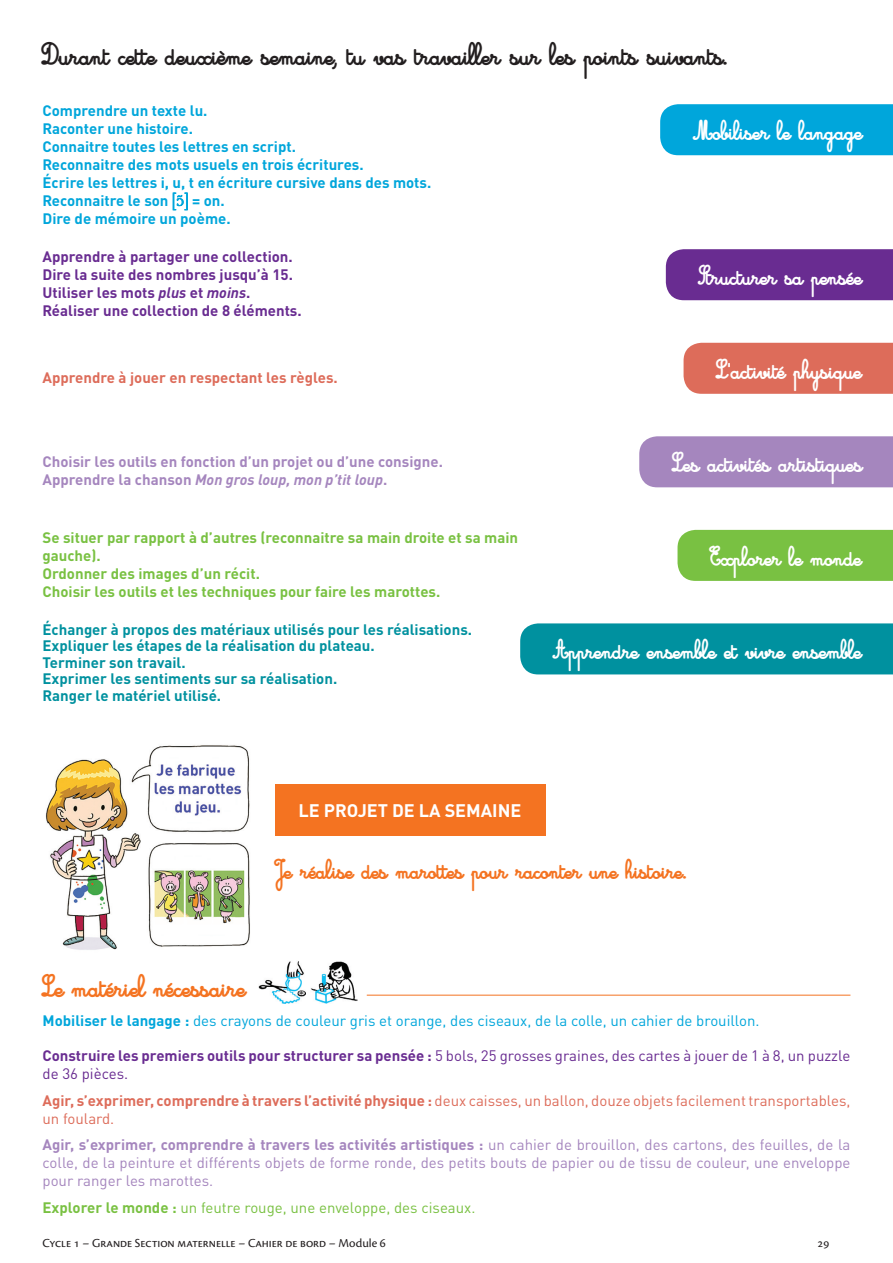
<style>
.page{position:relative;width:893px;height:1263px;background:#fff}
.page>*{position:absolute;margin:0;border:0;box-sizing:border-box;transform-origin:0 0}
.t1{font:24px "Cursivestandardbold";color:#231f20}
.t2{font:24px "Cursivestandardbold";color:#f47321}
.t3{font:21px "Cursivestandardbold";color:#fff}
.t4{font:21px "Cursivestandardbold";color:#f47321}
.t5{font:700 18px "DINOT";color:#fff}
.t6{font:15px/18px "DINOT";color:#a586be;text-align:justify}
.t7{font:700 15px/18px "DINOT";color:#00a6db}
.t8{font:700 15px/16.5px "DINOT";color:#00919f}
.t9{font:700 15px/18px "DINOT";color:#79c142}
.t10{font:700 15px/18px "DINOT";color:#692c91}
.t11{font:15px/18px "DINOT";color:#dd6c5a}
.t12{font:15px/18px "DINOT";color:#692c91}
.t13{font:700 15px/18px "DINOT";color:#a586be}
.t14{font:15px "DINOT";color:#00a6db}
.t15{font:15px "DINOT";color:#79c142}
.t16{font:700 15px "DINOT";color:#dd6c5a}
.t17{font:12.75px "Cronos Pro";letter-spacing:-.005em;color:#231f20}
.s1{font-family:"Euro Garamond Phonetic";font-weight:400}
.s2{font-style:italic}
.s3{font-weight:700}
</style>
<div class="page">
<svg style="left:173px;top:193px;width:15px;height:17px"></svg>
<div style="left:660px;top:104px;width:233px;height:51px;background:#00a6db"></div>
<div style="left:666px;top:249px;width:227px;height:51px;background:#692c91"></div>
<div style="left:684px;top:343px;width:209px;height:51px;background:#dd6c5a"></div>
<div style="left:639px;top:436px;width:254px;height:51px;background:#a586be"></div>
<div style="left:677px;top:530px;width:216px;height:51px;background:#79c142"></div>
<div style="left:520px;top:623px;width:373px;height:51px;background:#00919f"></div>
<div style="left:275px;top:784px;width:270px;height:51px;background:#f47321"></div>
<img style="left:258px;top:961px;width:47px;height:42px">
<img style="left:310px;top:961px;width:47px;height:42px">
<hr style="left:367px;top:995px;width:483px;height:1px;background:#f47321">
<img style="left:46px;top:745px;width:204px;height:205px">
<h1 class="t1" style="left:43px;top:42px;width:686px">Durant cette deuxième semaine, tu vas travailler sur les points suivants.</h1>
<p class="t7" style="left:43px;top:101px;width:390px">Comprendre un texte lu.<br>Raconter une histoire.<br>Connaitre toutes les lettres en script.<br>Reconnaitre des mots usuels en trois écritures.<br>Écrire les lettres i, u, t en écriture cursive dans des mots.<br>Reconnaitre le son <span class="s1">[ö]</span> = on.<br>Dire de mémoire un poème.</p>
<h2 class="t3" style="left:694px;top:120px;width:170px">Mobiliser le langage</h2>
<p class="t10" style="left:43px;top:247px;width:261px">Apprendre à partager une collection.<br>Dire la suite des nombres jusqu’à 15.<br>Utiliser les mots <span class="s2">plus</span> et <span class="s2">moins</span>.<br>Réaliser une collection de 8 éléments.</p>
<p class="t16" style="left:43px;top:367px;width:297px">Apprendre à jouer en respectant les règles.</p>
<h2 class="t3" style="left:699px;top:265px;width:165px">Structurer sa pensée</h2>
<h2 class="t3" style="left:716px;top:358px;width:147px">L'activité physique</h2>
<p class="t13" style="left:43px;top:452px;width:402px">Choisir les outils en fonction d’un projet ou d’une consigne.<br>Apprendre la chanson <span class="s2">Mon gros loup, mon p’tit loup</span>.</p>
<h2 class="t3" style="left:672px;top:452px;width:192px">Les activités artistiques</h2>
<p class="t9" style="left:43px;top:528px;width:477px">Se situer par rapport à d’autres (reconnaitre sa main droite et sa main gauche).<br>Ordonner des images d’un récit.<br>Choisir les outils et les techniques pour faire les marottes.</p>
<p class="t8" style="left:43px;top:621px;width:431px">Échanger à propos des matériaux utilisés pour les réalisations.<br>Expliquer les étapes de la réalisation du plateau.<br>Terminer son travail.<br>Exprimer les sentiments sur sa réalisation.<br>Ranger le matériel utilisé.</p>
<h2 class="t3" style="left:710px;top:545px;width:153px">Explorer le monde</h2>
<h2 class="t3" style="left:553px;top:639px;width:310px">Apprendre ensemble et vivre ensemble</h2>
<p class="t5" style="left:299px;top:799px;width:224px">LE PROJET DE LA SEMAINE</p>
<h2 class="t4" style="left:275px;top:858px;width:412px">Je réalise des marottes pour raconter une histoire.</h2>
<h1 class="t2" style="left:43px;top:973px;width:205px">Le matériel nécessaire</h1>
<p class="t14" style="left:43px;top:1011px;width:719px"><span class="s3">Mobiliser le langage :</span> des crayons de couleur gris et orange, des ciseaux, de la colle, un cahier de brouillon.</p>
<p class="t12" style="left:43px;top:1046px;width:809px"><span class="s3">Construire les premiers outils pour structurer sa pensée :</span> 5 bols, 25 grosses graines, des cartes à jouer de 1 à 8, un puzzle de 36 pièces.</p>
<p class="t11" style="left:43px;top:1091px;width:809px"><span class="s3">Agir, s’exprimer, comprendre à travers l’activité physique :</span> deux caisses, un ballon, douze objets facilement transportables, un foulard.</p>
<p class="t6" style="left:43px;top:1136px;width:809px"><span class="s3">Agir, s’exprimer, comprendre à travers les activités artistiques :</span> un cahier de brouillon, des cartons, des feuilles, de la colle, de la peinture et différents objets de forme ronde, des petits bouts de papier ou de tissu de couleur, une enveloppe pour ranger les marottes.</p>
<p class="t15" style="left:43px;top:1198px;width:434px"><span class="s3">Explorer le monde :</span> un feutre rouge, une enveloppe, des ciseaux.</p>
<p class="t17" style="left:43px;top:1235px;width:345px">Cycle 1 – Grande Section maternelle – Cahier de bord – Module 6</p>
<p class="t17" style="left:817px;top:1235px;width:13px">29</p>
</div>
